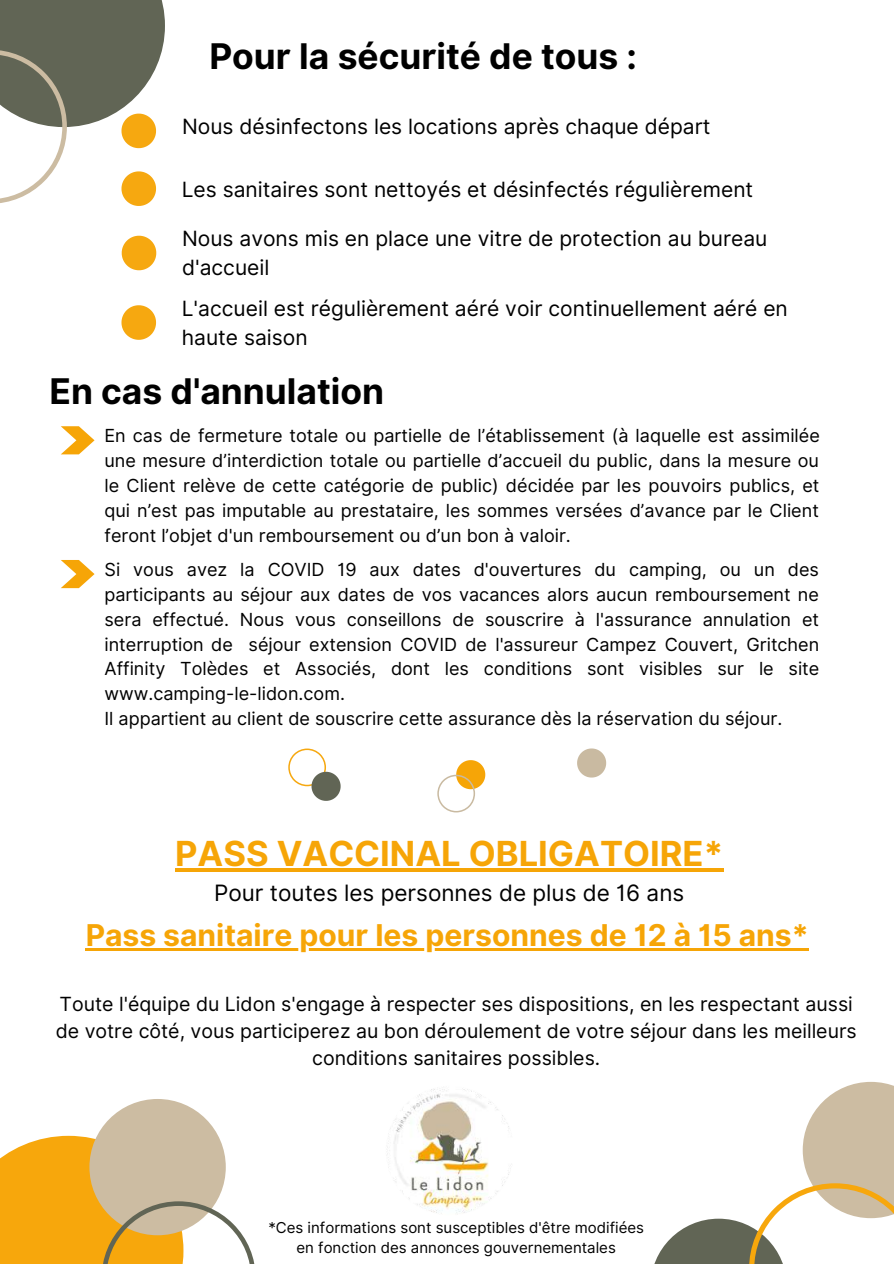
<style>
.page{position:relative;width:894px;height:1264px;background:#fff}
.page>*{position:absolute;margin:0;border:0;box-sizing:border-box;transform-origin:0 0}
.t1{font:700 35.4px "Inter";color:#000}
.t2{font:700 34.5px "Inter";color:#f6a507}
.t3{font:700 30px "Inter";color:#f6a507}
.t4{font:22.5px "Inter";color:#000}
.t5{font:21px/29.2px "Inter";color:#000}
.t6{font:19.5px/27px "Inter";color:#000;text-align:center}
.t7{font:18px/24.8px "Inter";color:#000}
.t8{font:15px/20.2px "Inter";color:#000;text-align:center}
</style>
<div class="page">
<div style="left:89px;top:1098px;width:137px;height:137px;background:#ccbca2;border-radius:50%"></div>
<svg style="left:0;top:1135px;width:254px;height:128px"></svg>
<svg style="left:654px;top:1081px;width:239px;height:182px"></svg>
<img style="left:387px;top:1088px;width:122px;height:126px">
<svg style="left:0;top:0;width:165px;height:206px"></svg>
<svg style="left:122px;top:236px;width:34px;height:34px"></svg>
<svg style="left:121px;top:305px;width:35px;height:35px"></svg>
<svg style="left:288px;top:748px;width:52px;height:52px"></svg>
<svg style="left:437px;top:760px;width:48px;height:52px"></svg>
<svg style="left:577px;top:748px;width:29px;height:29px"></svg>
<svg style="left:61px;top:426px;width:33px;height:28px"></svg>
<svg style="left:61px;top:560px;width:33px;height:28px"></svg>
<hr style="left:175px;top:868px;width:548px;height:3px;background:#f6a507">
<hr style="left:86px;top:948px;width:722px;height:2px;background:#f6a507">
<h1 class="t1" style="left:209px;top:35px;width:429px">Pour la sécurité de tous :</h1>
<p class="t5" style="left:182px;top:112px;width:529px">Nous désinfectons les locations après chaque départ</p>
<p class="t5" style="left:182px;top:174px;width:573px">Les sanitaires sont nettoyés et désinfectés régulièrement</p>
<p class="t5" style="left:182px;top:224px;width:586px">Nous avons mis en place une vitre de protection au bureau d'accueil</p>
<p class="t5" style="left:182px;top:293px;width:607px">L'accueil est régulièrement aéré voir continuellement aéré en haute saison</p>
<h1 class="t1" style="left:49px;top:370px;width:336px">En cas d'annulation</h1>
<p class="t7" style="left:104px;top:423px;width:716px;text-align:justify">En cas de fermeture totale ou partielle de l’établissement (à laquelle est assimilée une mesure d’interdiction totale ou partielle d’accueil du public, dans la mesure ou le Client relève de cette catégorie de public) décidée par les pouvoirs publics, et qui n’est pas imputable au prestataire, les sommes versées d’avance par le Client feront l’objet d'un remboursement ou d’un bon à valoir.</p>
<p class="t7" style="left:104px;top:557px;width:716px">Si vous avez la COVID 19 aux dates d'ouvertures du camping, ou un des participants au séjour aux dates de vos vacances alors aucun remboursement ne sera effectué. Nous vous conseillons de souscrire à l'assurance annulation et interruption de séjour extension COVID de l'assureur Campez Couvert, Gritchen Affinity Tolèdes et Associés, dont les conditions sont visibles sur le site www.camping-le-lidon.com.<br>Il appartient au client de souscrire cette assurance dès la réservation du séjour.</p>
<h2 class="t2" style="left:175px;top:832px;width:549px">PASS VACCINAL OBLIGATOIRE*</h2>
<p class="t4" style="left:214px;top:879px;width:471px">Pour toutes les personnes de plus de 16 ans</p>
<h3 class="t3" style="left:86px;top:917px;width:724px">Pass sanitaire pour les personnes de 12 à 15 ans*</h3>
<p class="t6" style="left:56px;top:990px;width:802px">Toute l'équipe du Lidon s'engage à respecter ses dispositions, en les respectant aussi de votre côté, vous participerez au bon déroulement de votre séjour dans les meilleurs conditions sanitaires possibles.</p>
<p class="t8" style="left:268px;top:1217px;width:377px">*Ces informations sont susceptibles d'être modifiées en fonction des annonces gouvernementales</p>
</div>
